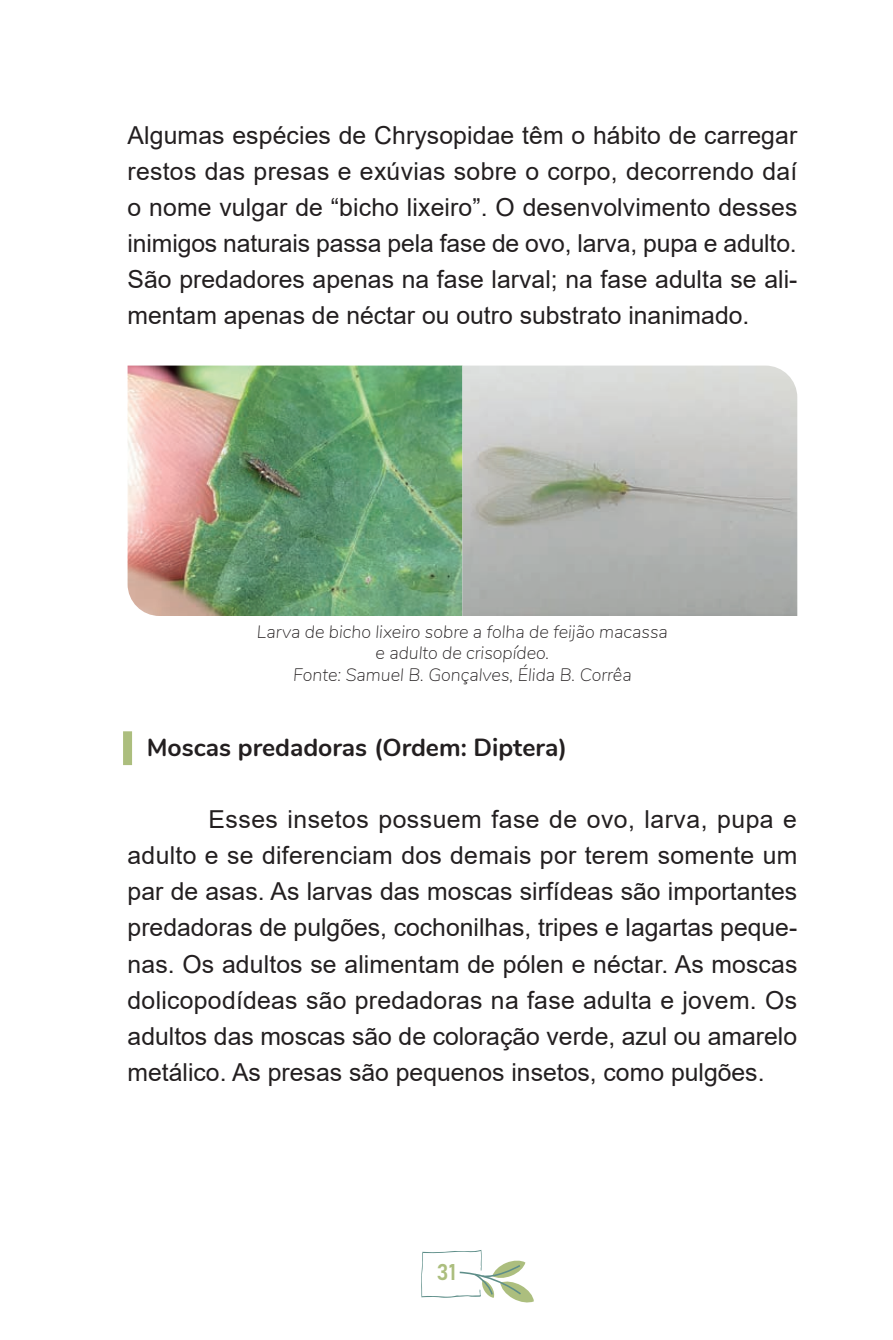
<style>
.page{position:relative;width:893px;height:1340px;background:#fff}
.page>*{position:absolute;margin:0;border:0;box-sizing:border-box;transform-origin:0 0}
.t1{font:24.75px/36px "Arial";color:#231f20;text-align:justify}
.t2{font:700 24.75px "Nunito";color:#231f20}
.t3{font:22.5px "Bahnschrift";color:#acbe7e}
.t4{font:italic 200 18px/21.6px "Nunito";color:#231f20;text-align:center}
</style>
<div class="page">
<svg style="left:421px;top:1250px;width:113px;height:52px"></svg>
<div style="left:123px;top:731px;width:9px;height:34px;background:#acbe7e"></div>
<img style="left:128px;top:365px;width:669px;height:251px">
<p class="t1" style="left:128px;top:117px;width:671px">Algumas espécies de Chrysopidae têm o hábito de carregar restos das presas e exúvias sobre o corpo, decorrendo daí o nome vulgar de “bicho lixeiro”. O desenvolvimento desses inimigos naturais passa pela fase de ovo, larva, pupa e adulto.<br>São predadores apenas na fase larval; na fase adulta se ali&shy;mentam apenas de néctar ou outro substrato inanimado.</p>
<p class="t4" style="left:257px;top:619px;width:412px">Larva de bicho lixeiro sobre a folha de feijão macassa e adulto de crisopídeo.<br>Fonte: Samuel B. Gonçalves, Élida B. Corrêa</p>
<p class="t2" style="left:147px;top:729px;width:422px">Moscas predadoras (Ordem: Diptera)</p>
<p class="t1" style="left:128px;top:801px;width:671px;text-indent:81px">Esses insetos possuem fase de ovo, larva, pupa e adulto e se diferenciam dos demais por terem somente um par de asas. As larvas das moscas sirfídeas são importantes predadoras de pulgões, cochonilhas, tripes e lagartas peque&shy;nas. Os adultos se alimentam de pólen e néctar. As moscas dolicopodídeas são predadoras na fase adulta e jovem. Os adultos das moscas são de coloração verde, azul ou amarelo metálico. As presas são pequenos insetos, como pulgões.</p>
<p class="t3" style="left:437px;top:1254px;width:21px">31</p>
</div>
